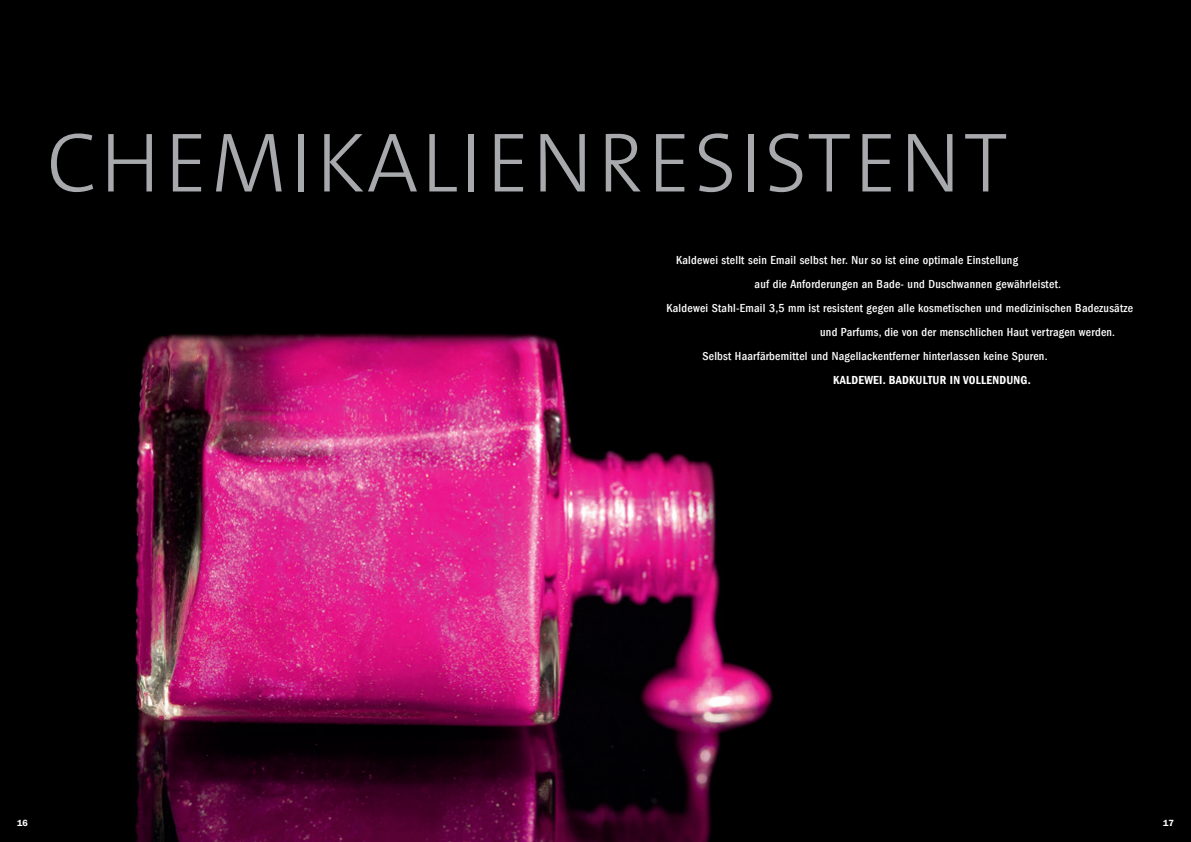
<style>
.page{position:relative;width:1191px;height:842px;background:#fff}
.page>*{position:absolute;margin:0;border:0;box-sizing:border-box;transform-origin:0 0}
.t1{font:85px "The Sans LP3 Lig";color:#a8a9ad}
.t2{font:500 condensed 12px "Franklin Gothic LT Com";letter-spacing:.02em;color:#fff}
.t3{font:12px "Franklin Gothic LT Com Dm Cn";letter-spacing:.02em;color:#fff}
.t4{font:9px "Franklin Gothic LT Com Dm";color:#fff}
</style>
<div class="page">
<img style="left:0;top:0;width:1191px;height:842px">
<h1 class="t1" style="left:47px;top:108px;width:49px">CHEMIKALIENRESISTENT</h1>
<p class="t2" style="left:676px;top:253px;width:343px">Kaldewei stellt sein Email selbst her. Nur so ist eine optimale Einstellung</p>
<p class="t2" style="left:754px;top:277px;width:308px">auf die Anforderungen an Bade- und Duschwannen gewährleistet.</p>
<p class="t2" style="left:666px;top:301px;width:468px">Kaldewei Stahl-Email 3,5 mm ist resistent gegen alle kosmetischen und medizinischen Badezusätze</p>
<p class="t2" style="left:820px;top:325px;width:296px">und Parfums, die von der menschlichen Haut vertragen werden.</p>
<p class="t2" style="left:702px;top:349px;width:347px">Selbst Haarfärbemittel und Nagellackentferner hinterlassen keine Spuren.</p>
<p class="t3" style="left:833px;top:373px;width:143px">KALDEWEI . BADKULTUR IN VOLLEN</p>
<p class="t3" style="left:999px;top:373px;width:33px">DUNG.</p>
<p class="t4" style="left:17px;top:818px;width:12px">16</p>
<p class="t4" style="left:1163px;top:818px;width:12px">17</p>
</div>
